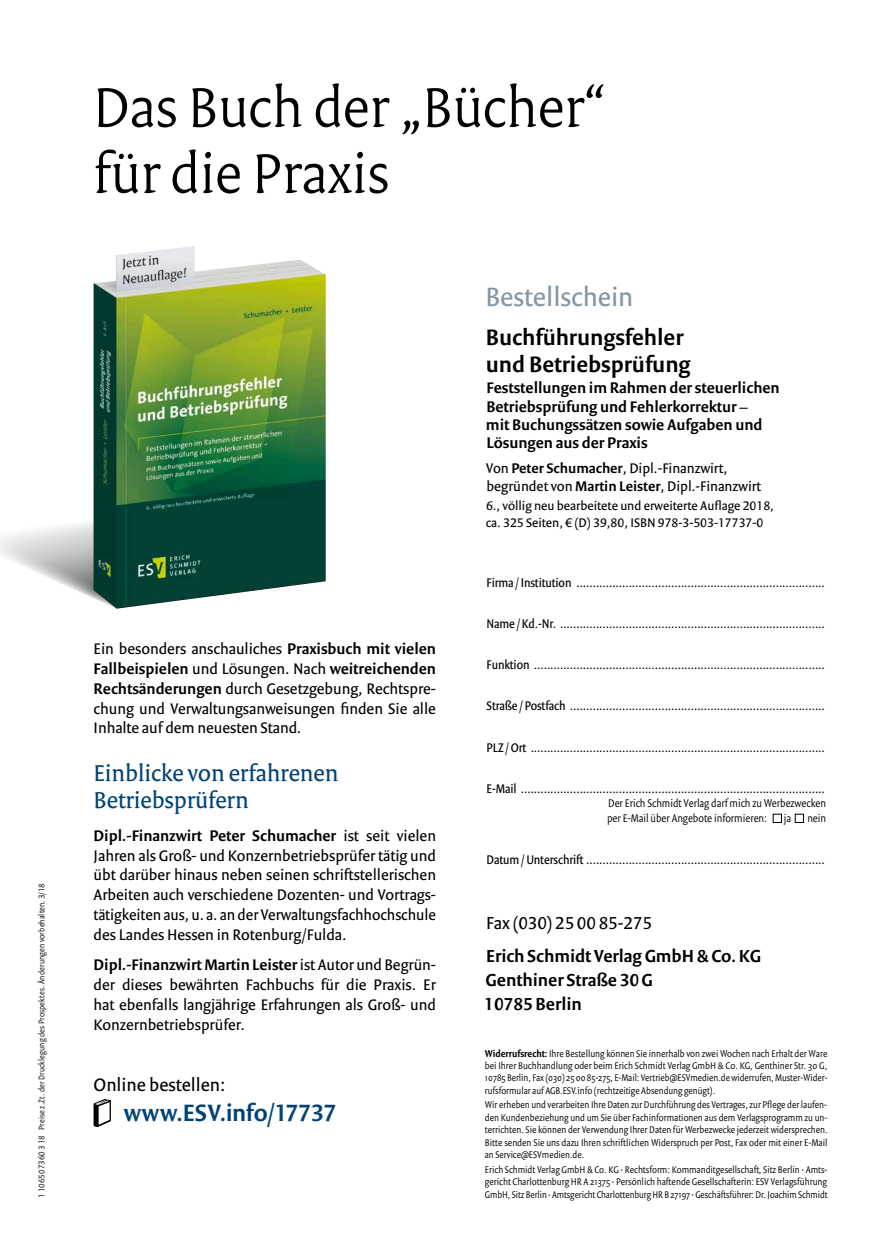
<style>
.page{position:relative;width:872px;height:1234px;background:#fff}
.page>*{position:absolute;margin:0;border:0;box-sizing:border-box;transform-origin:0 0}
.t1{font:300 60px/66px "Versa Pro";letter-spacing:-.005em;color:#000}
.t2{font:28.5px "Versa Sans Pro";color:#8497a5}
.t3{font:600 25.5px "Versa Sans Pro";letter-spacing:-.015em;color:#004377}
.t4{font:24.75px/27.2px "Versa Pro";letter-spacing:-.005em;color:#004377}
.t5{font:600 24px/26.4px "Versa Sans Pro";color:#000}
.t6{font:19.5px "Versa Sans Pro";color:#000}
.t7{font:600 18.75px/24px "Versa Sans Pro";color:#000}
.t8{font:18.75px "Versa Sans Pro";color:#000}
.t9{font:16.5px/19.8px "Versa Sans Pro";color:#000;text-align:justify}
.t10{font:600 16.5px/18.1px "Versa Sans Pro";color:#000}
.t11{font:15px/18px "Versa Sans Pro";color:#000}
.t12{font:13.5px "Versa Sans Con Pro";letter-spacing:-.005em;color:#000}
.t13{font:13.5px/16.2px "Versa Sans Pro";color:#000}
.t14{font:300 12px/15px "Versa Sans Con Pro";color:#000}
.t15{font:300 10.5px/12.5px "Versa Sans Con Pro";color:#000;text-align:justify}
.t16{font:300 9px "Versa Sans Con Pro";letter-spacing:.02em;color:#000}
.s1{font-weight:600}
</style>
<div class="page">
<svg style="left:0;top:509px;width:94px;height:89px"></svg>
<img style="left:94px;top:246px;width:232px;height:362px">
<div style="left:773px;top:813px;width:9px;height:9px;border:1px solid #000"></div>
<div style="left:795px;top:813px;width:9px;height:9px;border:1px solid #000"></div>
<svg style="left:93px;top:1099px;width:18px;height:27px"></svg>
<p class="t16" style="left:36px;top:1197px;width:316px;rotate:-90deg">1 106507360 3 18 Preise z. Zt. der Drucklegung des Prospektes. Änderungen vorbehalten. 3/18</p>
<h1 class="t1" style="left:93px;top:74px;width:515px">Das Buch der „Bücher“ für die Praxis</h1>
<p class="t9" style="left:94px;top:638px;width:344px">Ein besonders anschauliches <span class="s1">Praxisbuch mit vielen Fallbeispielen</span> und Lösungen. Nach <span class="s1">weitreichenden Rechtsänderungen</span> durch Gesetzgebung, Rechtspre&shy;chung und Verwaltungsanweisungen finden Sie alle Inhalte auf dem neuesten Stand.</p>
<h3 class="t4" style="left:94px;top:759px;width:246px">Einblicke von erfahrenen<br>Betriebsprüfern</h3>
<p class="t9" style="left:94px;top:825px;width:344px"><span class="s1">Dipl.-Finanzwirt Peter Schumacher</span> ist seit vielen Jahren als Groß- und Konzernbetriebsprüfer tätig und übt darüber hinaus neben seinen schriftstellerischen Arbeiten auch verschiedene Dozenten- und Vortrags&shy;tätigkeiten aus, u. a. an der Verwaltungsfachhochschule des Landes Hessen in Rotenburg/Fulda.</p>
<h3 class="t9" style="left:94px;top:954px;width:344px"><span class="s1">Dipl.-Finanzwirt Martin Leister</span> ist Autor und Begrün&shy;der dieses bewährten Fachbuchs für die Praxis. Er hat ebenfalls langjährige Erfahrungen als Groß- und Konzernbetriebsprüfer.</h3>
<h3 class="t6" style="left:94px;top:1072px;width:133px">Online bestellen:</h3>
<h3 class="t3" style="left:124px;top:1097px;width:214px">www.ESV.info/17737</h3>
<h2 class="t2" style="left:485px;top:280px;width:149px">Bestellschein</h2>
<h3 class="t5" style="left:486px;top:324px;width:206px">Buchführungsfehler und Betriebsprüfung</h3>
<h3 class="t10" style="left:486px;top:379px;width:295px">Feststellungen im Rahmen der steuerlichen Betriebsprüfung und Fehlerkorrektur –<br>mit Buchungssätzen sowie Aufgaben und Lösungen aus der Praxis</h3>
<h3 class="t11" style="left:486px;top:458px;width:277px">Von <span class="s1">Peter Schumacher</span>, Dipl.-Finanzwirt, begründet von <span class="s1">Martin Leister</span>, Dipl.-Finanzwirt</h3>
<p class="t13" style="left:486px;top:497px;width:289px">6., völlig neu bearbeitete und erweiterte Auflage 2018, ca. 325 Seiten, € (D) 39,80, ISBN 978-3-503-17737-0</p>
<p class="t12" style="left:486px;top:574px;width:340px">Firma /Institution ............................................................................</p>
<p class="t12" style="left:486px;top:615px;width:340px">Name /Kd.-Nr. .................................................................................</p>
<p class="t12" style="left:486px;top:656px;width:340px">Funktion .........................................................................................</p>
<p class="t12" style="left:486px;top:698px;width:340px">Straße /Postfach ..............................................................................</p>
<p class="t12" style="left:486px;top:739px;width:340px">PLZ /Ort ..........................................................................................</p>
<p class="t12" style="left:486px;top:780px;width:340px">E-Mail .............................................................................................</p>
<p class="t14" style="left:607px;top:795px;width:220px">Der Erich Schmidt Verlag darf mich zu Werbezwecken per E-Mail über Angebote informieren:</p>
<p class="t14" style="left:784px;top:810px;width:9px">ja</p>
<p class="t14" style="left:807px;top:810px;width:20px">nein</p>
<p class="t12" style="left:486px;top:851px;width:340px">Datum/Unterschrift .........................................................................</p>
<h3 class="t8" style="left:486px;top:911px;width:167px">Fax (030) 25 00 85-275</h3>
<h3 class="t7" style="left:484px;top:943px;width:278px">Erich Schmidt Verlag GmbH &amp; Co. KG<br>Genthiner Straße 30G<br>10785 Berlin</h3>
<p class="t15" style="left:485px;top:1046px;width:344px"><span class="s1">Widerrufsrecht:</span> Ihre Bestellung können Sie innerhalb von zwei Wochen nach Erhalt der Ware bei Ihrer Buchhandlung oder beim Erich Schmidt Verlag GmbH &amp; Co. KG, Genthiner Str. 30 G, 10785 Berlin, Fax (030) 25 00 85-275, E-Mail: Vertrieb@ESVmedien.de widerrufen, Muster-Wider&shy;rufsformular auf AGB.ESV.info (rechtzeitige Absendung genügt).</p>
<p class="t15" style="left:485px;top:1098px;width:344px">Wir erheben und verarbeiten Ihre Daten zur Durchführung des Vertrages, zur Pflege der laufen&shy;den Kundenbeziehung und um Sie über Fachinformationen aus dem Verlagsprogramm zu un&shy;terrichten. Sie können der Verwendung Ihrer Daten für Werbezwecke jederzeit widersprechen.<br>Bitte senden Sie uns dazu Ihren schriftlichen Widerspruch per Post, Fax oder mit einer E-Mail an Service@ESVmedien.de.</p>
<p class="t15" style="left:485px;top:1162px;width:344px">Erich Schmidt Verlag GmbH &amp; Co. KG • Rechtsform: Kommanditgesellschaft, Sitz Berlin • Amts&shy;gericht Charlottenburg HR A 21375 • Persönlich haftende Gesellschafterin: ESV Verlagsführung GmbH, Sitz Berlin • Amtsgericht Charlottenburg HR B 27197 • Geschäftsführer: Dr. Joachim Schmidt</p>
</div>
